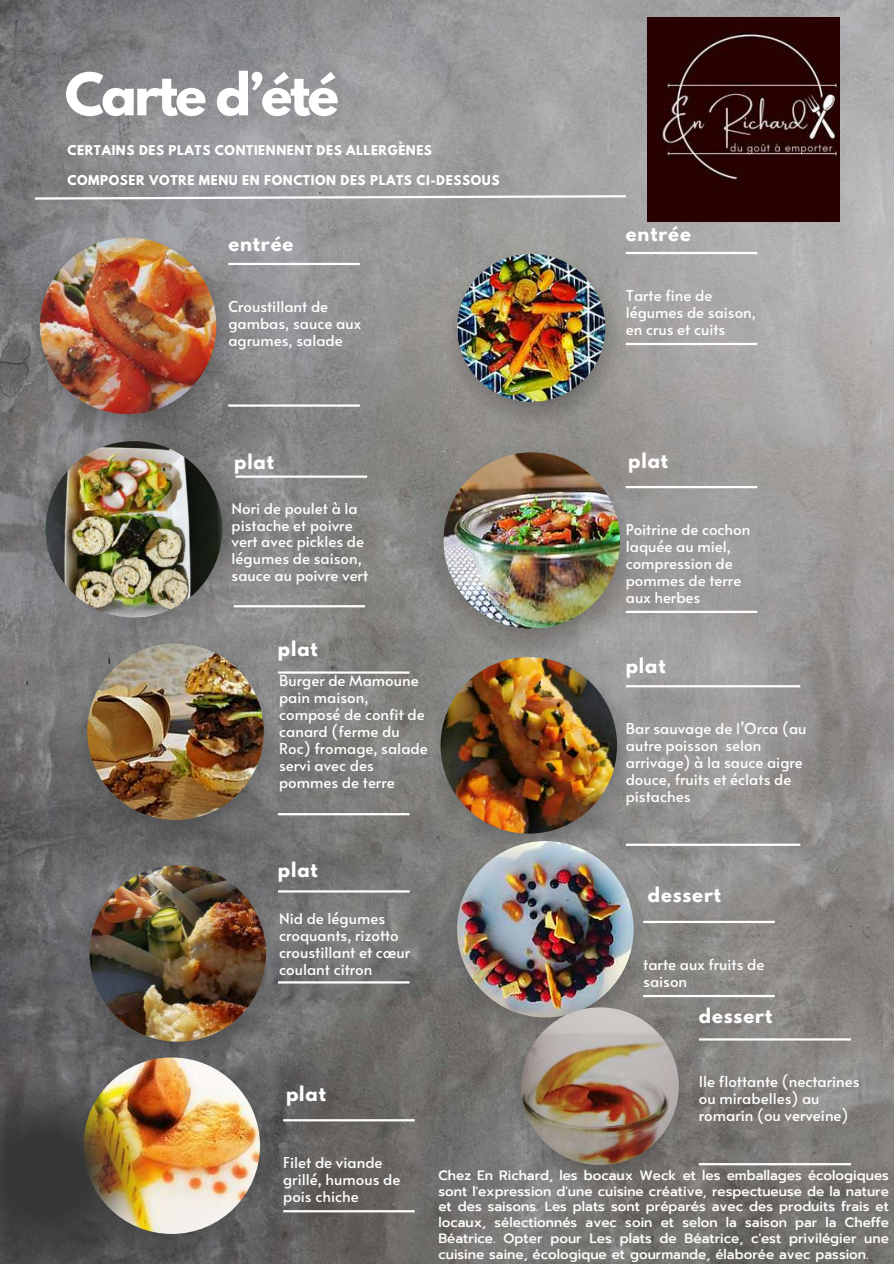
<style>
.page{position:relative;width:894px;height:1264px;background:#fff}
.page>*{position:absolute;margin:0;border:0;box-sizing:border-box;transform-origin:0 0}
.t1{font:700 51.9px "League Spartan";letter-spacing:-.05em;color:#fff}
.t2{font:700 18px "League Spartan";letter-spacing:.05em;color:#fff}
.t3{font:15px/16.8px "Alata";color:#fff}
.t4{font:500 13.5px/15.8px "Prompt";color:#fff;text-align:justify}
.t5{font:700 12px "League Spartan";letter-spacing:.05em;color:#fff}
</style>
<div class="page">
<img style="left:0;top:0;width:893px;height:1263px">
<hr style="left:278px;top:671px;width:131px;height:2px;background:#fff">
<hr style="left:278px;top:813px;width:131px;height:2px;background:#fff">
<hr style="left:278px;top:890px;width:131px;height:2px;background:#fff">
<hr style="left:278px;top:981px;width:131px;height:2px;background:#fff">
<hr style="left:283px;top:1119px;width:131px;height:2px;background:#fff">
<hr style="left:283px;top:1210px;width:131px;height:2px;background:#fff">
<svg style="left:73px;top:642px;width:205px;height:204px;background:#706f6f"></svg>
<img style="left:87px;top:643px;width:177px;height:177px;border-radius:50%">
<svg style="left:447px;top:252px;width:172px;height:172px;background:#908e8c"></svg>
<img style="left:457px;top:254px;width:148px;height:148px;border-radius:50%">
<hr style="left:228px;top:263px;width:132px;height:2px;background:#fff">
<hr style="left:228px;top:404px;width:132px;height:3px;background:#fff">
<hr style="left:625px;top:252px;width:132px;height:2px;background:#fff">
<hr style="left:625px;top:343px;width:132px;height:2px;background:#fff">
<hr style="left:625px;top:486px;width:132px;height:2px;background:#fff">
<hr style="left:625px;top:610px;width:132px;height:3px;background:#fff">
<hr style="left:625px;top:685px;width:175px;height:2px;background:#fff">
<hr style="left:625px;top:843px;width:175px;height:2px;background:#fff">
<hr style="left:643px;top:920px;width:131px;height:3px;background:#fff">
<hr style="left:643px;top:994px;width:131px;height:3px;background:#fff">
<svg style="left:33px;top:194px;width:595px;height:7px"></svg>
<img style="left:647px;top:17px;width:192px;height:205px">
<img style="left:429px;top:451px;width:262px;height:737px">
<img style="left:521px;top:1007px;width:157px;height:158px;border-radius:50%">
<hr style="left:698px;top:1038px;width:152px;height:2px;background:#fff">
<hr style="left:698px;top:1162px;width:152px;height:3px;background:#fff">
<img style="left:0;top:863px;width:283px;height:400px">
<img style="left:29px;top:236px;width:215px;height:395px">
<img style="left:46px;top:441px;width:176px;height:176px;border-radius:50%">
<hr style="left:235px;top:475px;width:132px;height:3px;background:#fff">
<hr style="left:233px;top:605px;width:132px;height:2px;background:#fff">
<h1 class="t1" style="left:65px;top:54px;width:275px">Carte d’été</h1>
<p class="t5" style="left:67px;top:141px;width:366px">CERTAINS DES PLATS CONTIENNENT DES ALLERGÈNES</p>
<p class="t5" style="left:67px;top:171px;width:433px">COMPOSER VOTRE MENU EN FONCTION DES PLATS CI-DESSOUS</p>
<p class="t2" style="left:228px;top:229px;width:67px">entrée</p>
<p class="t3" style="left:228px;top:296px;width:134px">Croustillant de gambas, sauce aux agrumes, salade</p>
<p class="t2" style="left:234px;top:447px;width:41px">plat</p>
<p class="t3" style="left:231px;top:498px;width:138px">Nori de poulet à la pistache et poivre vert avec pickles de légumes de saison, sauce au poivre vert</p>
<p class="t2" style="left:278px;top:635px;width:41px">plat</p>
<p class="t3" style="left:279px;top:670px;width:150px">Burger de Mamoune pain maison, composé de confit de canard (ferme du<br>Roc) fromage, salade servi avec des pommes de terre</p>
<p class="t2" style="left:278px;top:855px;width:41px">plat</p>
<p class="t3" style="left:279px;top:908px;width:133px">Nid de légumes croquants, rizotto croustillant et cœur coulant citron</p>
<p class="t2" style="left:286px;top:1079px;width:41px">plat</p>
<p class="t2" style="left:625px;top:219px;width:67px">entrée</p>
<p class="t3" style="left:625px;top:285px;width:132px">Tarte fine de légumes de saison, en crus et cuits</p>
<p class="t2" style="left:628px;top:447px;width:41px">plat</p>
<p class="t3" style="left:625px;top:519px;width:126px">Poitrine de cochon laquée au miel, compression de pommes de terre aux herbes</p>
<p class="t2" style="left:625px;top:651px;width:41px">plat</p>
<p class="t3" style="left:625px;top:718px;width:182px">Bar sauvage de l’Orca (au autre poisson selon arrivage) à la sauce aigre douce, fruits et éclats de pistaches</p>
<p class="t2" style="left:647px;top:881px;width:75px">dessert</p>
<p class="t3" style="left:643px;top:954px;width:123px">tarte aux fruits de saison</p>
<p class="t2" style="left:698px;top:1001px;width:75px">dessert</p>
<p class="t3" style="left:698px;top:1071px;width:162px">Ile flottante (nectarines ou mirabelles) au romarin (ou verveine)</p>
<p class="t3" style="left:283px;top:1152px;width:119px">Filet de viande grillé, humous de pois chiche</p>
<p class="t4" style="left:438px;top:1167px;width:452px">Chez En Richard, les bocaux Weck et les emballages écologiques sont l'expression d'une cuisine créative, respectueuse de la nature et des saisons. Les plats sont préparés avec des produits frais et locaux, sélectionnés avec soin et selon la saison par la Cheffe Béatrice. Opter pour Les plats de Béatrice, c'est privilégier une cuisine saine, écologique et gourmande, élaborée avec passion.</p>
</div>
